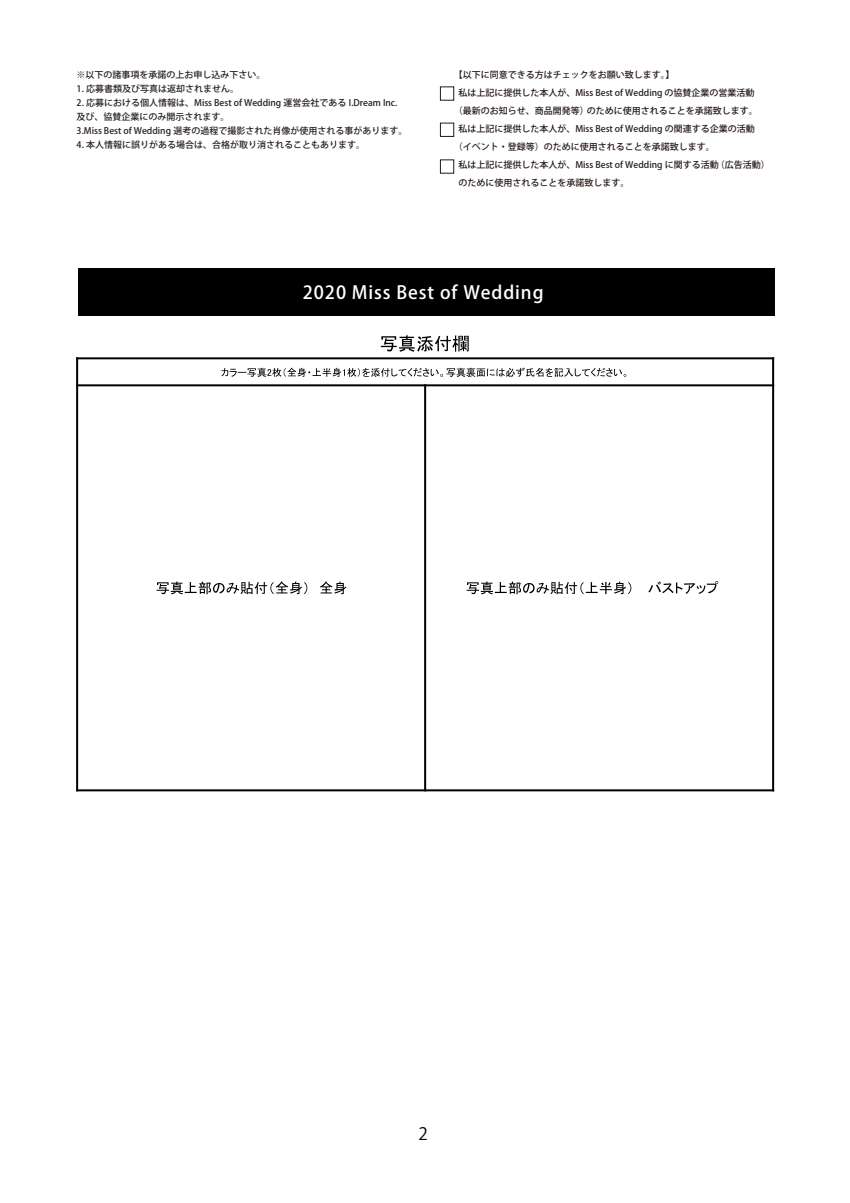
<style>
.page{position:relative;width:850px;height:1203px;background:#fff}
.page>*{position:absolute;margin:0;border:0;box-sizing:border-box;transform-origin:0 0}
.t1{font:500 18px "Koz Go Pr 6 N";letter-spacing:.05em;color:#fff}
.t2{font:17px "Hira Kaku Pro N W3 90 ms RKSJ H";color:#000}
.t3{font:500 9px "Koz Go Pr 6 N";color:#231815}
.t4{font:500 9px/14px "Koz Go Pr 6 N";color:#251e1c}
.s1{color:#251e1c}
</style>
<div class="page">
<svg style="left:381px;top:335px;width:88px;height:17px"></svg>
<svg style="left:221px;top:368px;width:405px;height:9px"></svg>
<svg style="left:157px;top:581px;width:190px;height:13px"></svg>
<svg style="left:467px;top:581px;width:251px;height:13px"></svg>
<hr style="left:424px;top:384px;width:2px;height:407px;background:#000">
<hr style="left:76px;top:357px;width:698px;height:2px;background:#000">
<hr style="left:76px;top:384px;width:698px;height:2px;background:#000">
<hr style="left:76px;top:357px;width:2px;height:434px;background:#000">
<hr style="left:772px;top:357px;width:2px;height:434px;background:#000">
<hr style="left:76px;top:789px;width:698px;height:2px;background:#000">
<div style="left:78px;top:268px;width:697px;height:48px;background:#000"></div>
<div style="left:440px;top:86px;width:14px;height:15px;border:1px solid #231815"></div>
<div style="left:440px;top:123px;width:14px;height:14px;border:1px solid #231815"></div>
<div style="left:440px;top:159px;width:14px;height:15px;border:1px solid #231815"></div>
<p class="t4" style="left:77px;top:68px;width:191px">※以下の諸事項を承諾の上お申し込み下さい。</p>
<p class="t4" style="left:77px;top:82px;width:164px">1. 応募書類及び写真は返却されません。</p>
<p class="t4" style="left:77px;top:96px;width:332px">2. 応募における個人情報は、Miss Best of Wedding 運営会社である I.Dream Inc.及び、協賛企業にのみ開示されます。<br>3.Miss Best of Wedding 選考の過程で撮影された肖像が使用される事があります。</p>
<p class="t4" style="left:77px;top:138px;width:290px">4. 本人情報に誤りがある場合は、合格が取り消されることもあります。</p>
<p class="t3" style="left:454px;top:70px;width:222px">【以下に同意できる方はチェックをお願い致します。】</p>
<p class="t3" style="left:458px;top:88px;width:298px">私は上記に提供した本人が、Miss <span class="s1">Best of Wedding</span> の協賛企業の営業活動</p>
<p class="t3" style="left:454px;top:106px;width:305px">（最新のお知らせ、商品開発等）のために使用されることを承諾致します。</p>
<p class="t3" style="left:458px;top:124px;width:298px">私は上記に提供した本人が、Miss <span class="s1">Best of Wedding</span> の関連する企業の活動</p>
<p class="t3" style="left:454px;top:142px;width:262px">（イベント・登録等）のために使用されることを承諾致します。</p>
<p class="t3" style="left:458px;top:160px;width:313px">私は上記に提供した本人が、Miss <span class="s1">Best of Wedding</span> に関する活動（広告活動）</p>
<p class="t3" style="left:458px;top:178px;width:172px">のために使用されることを承諾致します。</p>
<h1 class="t1" style="left:303px;top:282px;width:242px">2020 Miss Best of Wedding</h1>
<h2 class="t2" style="left:419px;top:1124px;width:11px">2</h2>
</div>
